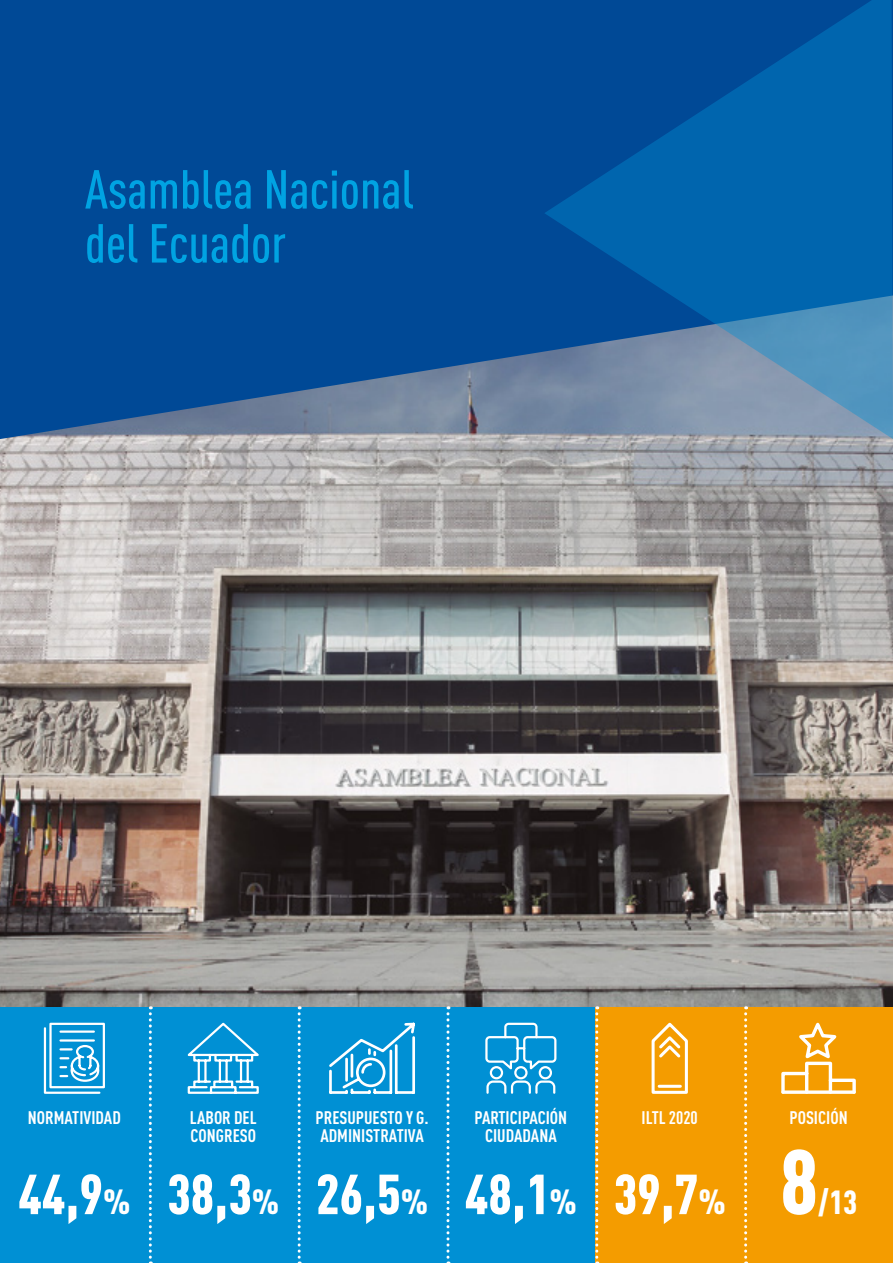
<style>
.page{position:relative;width:893px;height:1263px;background:#fff}
.page>*{position:absolute;margin:0;border:0;box-sizing:border-box;transform-origin:0 0}
.t1{font:900 condensed 90px "DIN Pro";color:#fff}
.t2{font:900 condensed 55.5px "DIN Pro";color:#fff}
.t3{font:500 condensed 54px/54px "DIN Pro";color:#00a3e2}
.t4{font:900 condensed 33px "DIN Pro";color:#fff}
.t5{font:700 condensed 18px/18px "DIN Pro";color:#fff}
.s1{font-size:34.5px}
</style>
<div class="page">
<img style="left:0;top:439px;width:893px;height:569px">
<svg style="left:0;top:0;width:544px;height:439px;background:#0c4f96"></svg>
<svg style="left:544px;top:0;width:349px;height:439px;background:#1e68a7"></svg>
<div style="left:0;top:1008px;width:149px;height:255px;background:#0090d4"></div>
<div style="left:149px;top:1008px;width:149px;height:255px;background:#0090d4"></div>
<div style="left:298px;top:1008px;width:148px;height:255px;background:#0090d4"></div>
<div style="left:446px;top:1008px;width:149px;height:255px;background:#0090d4"></div>
<div style="left:595px;top:1008px;width:149px;height:255px;background:#f49c00"></div>
<div style="left:744px;top:1008px;width:149px;height:255px;background:#f49c00"></div>
<svg style="left:149px;top:1006px;width:3px;height:257px"></svg>
<svg style="left:298px;top:1006px;width:3px;height:257px"></svg>
<svg style="left:446px;top:1006px;width:3px;height:257px"></svg>
<svg style="left:595px;top:1006px;width:3px;height:257px"></svg>
<svg style="left:744px;top:1006px;width:3px;height:257px"></svg>
<svg style="left:44px;top:1023px;width:61px;height:71px"></svg>
<svg style="left:188px;top:1023px;width:71px;height:71px"></svg>
<svg style="left:329px;top:1023px;width:86px;height:71px"></svg>
<svg style="left:485px;top:1023px;width:71px;height:71px"></svg>
<svg style="left:652px;top:1023px;width:36px;height:71px"></svg>
<svg style="left:781px;top:1023px;width:75px;height:71px"></svg>
<svg style="left:783px;top:1090px;width:71px;height:4px"></svg>
<h3 class="t3" style="left:85px;top:158px;width:330px">Asamblea Nacional del Ecuador</h3>
<p class="t5" style="left:28px;top:1107px;width:94px">NORMATIVIDAD</p>
<h2 class="t2" style="left:18px;top:1151px;width:114px">44,9<span class="s1">%</span></h2>
<p class="t5" style="left:190px;top:1107px;width:68px">LABOR DEL<br>CONGRESO</p>
<h2 class="t2" style="left:167px;top:1151px;width:114px">38,3<span class="s1">%</span></h2>
<p class="t5" style="left:315px;top:1107px;width:115px">PRESUPUESTO Y G.<br>ADMINISTRATIVA</p>
<h2 class="t2" style="left:316px;top:1151px;width:114px">26,5<span class="s1">%</span></h2>
<p class="t5" style="left:475px;top:1107px;width:94px;text-align:center">PARTICIPACIÓN<br>CIUDADANA</p>
<h2 class="t2" style="left:465px;top:1151px;width:114px">48,1<span class="s1">%</span></h2>
<p class="t5" style="left:642px;top:1107px;width:58px">ILTL 2020</p>
<h2 class="t2" style="left:614px;top:1151px;width:114px">39,7<span class="s1">%</span></h2>
<p class="t5" style="left:789px;top:1107px;width:60px">POSICIÓN</p>
<h1 class="t1" style="left:780px;top:1112px;width:40px">8</h1>
<h3 class="t4" style="left:818px;top:1177px;width:40px">/13</h3>
</div>
